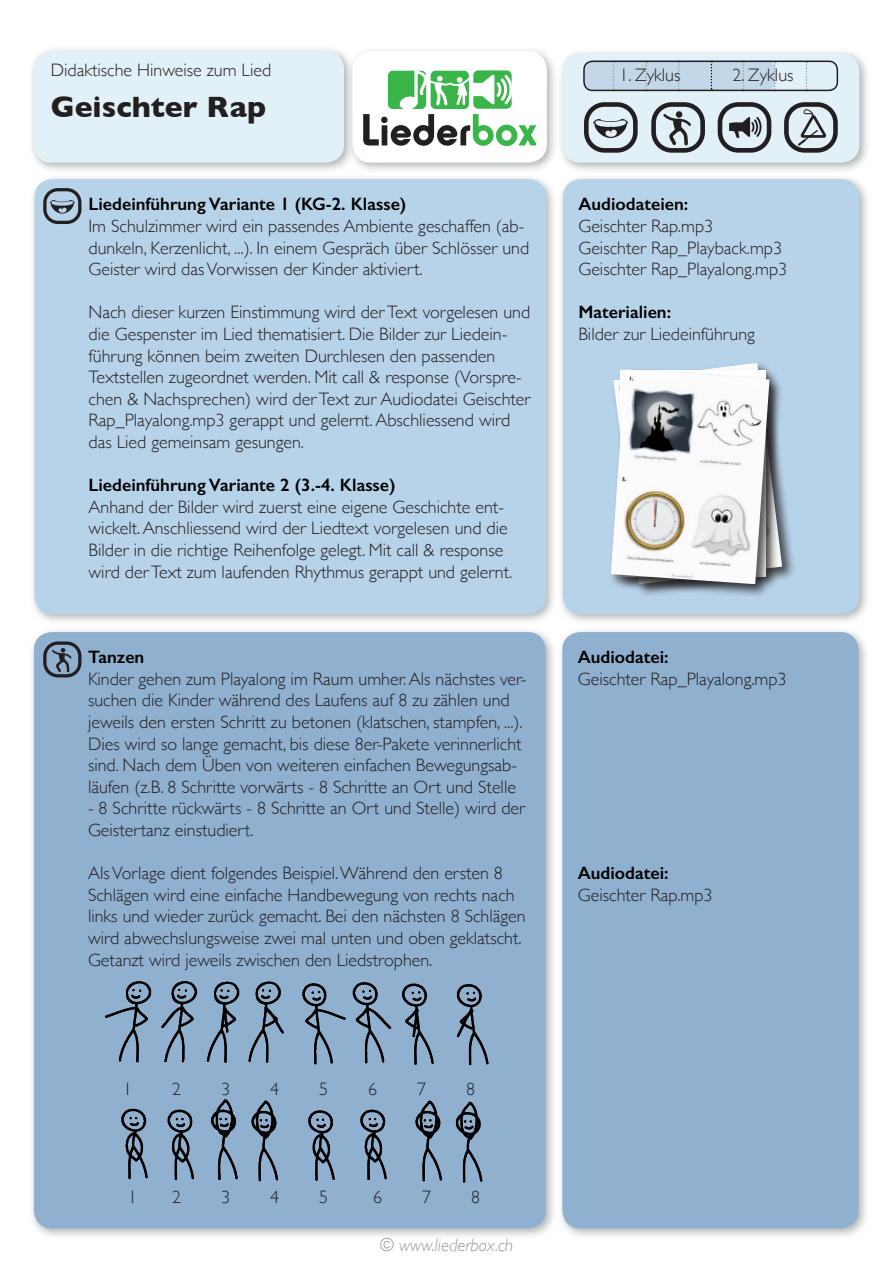
<style>
.page{position:relative;width:893px;height:1263px;background:#fff}
.page>*{position:absolute;margin:0;border:0;box-sizing:border-box;transform-origin:0 0}
.t1{font:700 30px "Gill Sans";color:#231f20}
.t2{font:300 18px/21.6px "Gill Sans";color:#231f20}
.t3{font:600 18px "Gill Sans";color:#000}
.t4{font:italic 300 18px "Gill Sans";color:#97999c}
</style>
<div class="page">
<div style="left:28px;top:45px;width:327px;height:129px;background:#97999c;opacity:.75"></div>
<div style="left:34px;top:51px;width:310px;height:112px;background:#e2f0f8;border-radius:18px"></div>
<div style="left:557px;top:48px;width:314px;height:126px;background:#97999c;opacity:.75"></div>
<div style="left:562px;top:53px;width:297px;height:110px;background:#e2f0f8;border-radius:18px"></div>
<div style="left:347px;top:45px;width:211px;height:129px;background:#97999c;opacity:.75"></div>
<div style="left:353px;top:52px;width:193px;height:110px;background:#fff;border-radius:18px"></div>
<div style="left:352px;top:51px;width:195px;height:112px;border:2px solid #fff;border-radius:18px"></div>
<svg style="left:364px;top:70px;width:172px;height:76px"></svg>
<div style="left:584px;top:61px;width:191px;height:29px;background:#c2d7e7;border-radius:9px"></div>
<svg style="left:711px;top:64px;width:1px;height:24px"></svg>
<svg style="left:806px;top:64px;width:1px;height:23px"></svg>
<svg style="left:742px;top:64px;width:2px;height:23px"></svg>
<svg style="left:678px;top:64px;width:2px;height:23px"></svg>
<svg style="left:645px;top:65px;width:2px;height:22px"></svg>
<svg style="left:613px;top:64px;width:1px;height:23px"></svg>
<svg style="left:774px;top:64px;width:2px;height:23px"></svg>
<div style="left:583px;top:61px;width:255px;height:30px;border:2px solid #231f20;border-radius:9px"></div>
<svg style="left:651px;top:102px;width:54px;height:51px"></svg>
<div style="left:676px;top:111px;width:6px;height:7px;background:#231f20;border-radius:50%"></div>
<svg style="left:718px;top:102px;width:53px;height:51px"></svg>
<svg style="left:784px;top:102px;width:54px;height:51px"></svg>
<svg style="left:584px;top:102px;width:54px;height:51px"></svg>
<div style="left:29px;top:174px;width:529px;height:452px;background:#97999c;opacity:.75"></div>
<div style="left:34px;top:179px;width:512px;height:435px;background:#b7d3ea;border-radius:18px"></div>
<div style="left:557px;top:174px;width:314px;height:452px;background:#97999c;opacity:.75"></div>
<div style="left:563px;top:179px;width:296px;height:435px;background:#b7d3ea;border-radius:18px"></div>
<div style="left:28px;top:627px;width:529px;height:613px;background:#97999c;opacity:.75"></div>
<div style="left:34px;top:632px;width:512px;height:596px;background:#90b0cf;border-radius:18px"></div>
<div style="left:557px;top:627px;width:313px;height:613px;background:#97999c;opacity:.75"></div>
<div style="left:562px;top:632px;width:296px;height:596px;background:#90b0cf;border-radius:18px"></div>
<svg style="left:43px;top:641px;width:38px;height:36px"></svg>
<svg style="left:43px;top:188px;width:38px;height:36px"></svg>
<img style="left:105px;top:982px;width:384px;height:200px">
<div style="left:612px;top:361px;width:184px;height:237px;background:#231f20;opacity:.75"></div>
<div style="left:609px;top:367px;width:175px;height:231px;background:#231f20;opacity:.75"></div>
<img style="left:611px;top:369px;width:158px;height:215px">
<p class="t2" style="left:51px;top:59px;width:222px">Didaktische Hinweise zum Lied</p>
<h1 class="t1" style="left:51px;top:83px;width:217px">Geischter Rap</h1>
<p class="t3" style="left:89px;top:193px;width:319px">Liedeinführung Variante 1 (KG-2. Klasse)</p>
<p class="t2" style="left:89px;top:214px;width:442px">Im Schulzimmer wird ein passendes Ambiente geschaffen (ab&shy;dunkeln, Kerzenlicht, ...). In einem Gespräch über Schlösser und<br>Geister wird das Vorwissen der Kinder aktiviert.</p>
<p class="t2" style="left:89px;top:301px;width:443px">Nach dieser kurzen Einstimmung wird der Text vorgelesen und die Gespenster im Lied thematisiert. Die Bilder zur Liedein&shy;führung können beim zweiten Durchlesen den passenden Textstellen zugeordnet werden. Mit call &amp; response (Vorspre&shy;chen &amp; Nachsprechen) wird der Text zur Audiodatei Geischter Rap_Playalong.mp3 gerappt und gelernt. Abschliessend wird das Lied gemeinsam gesungen.</p>
<p class="t3" style="left:89px;top:474px;width:309px">Liedeinführung Variante 2 (3.-4. Klasse)</p>
<p class="t2" style="left:89px;top:495px;width:425px">Anhand der Bilder wird zuerst eine eigene Geschichte ent&shy;wickelt. Anschliessend wird der Liedtext vorgelesen und die Bilder in die richtige Reihenfolge gelegt. Mit call &amp; response wird der Text zum laufenden Rhythmus gerappt und gelernt.</p>
<p class="t3" style="left:88px;top:646px;width:58px">Tanzen</p>
<p class="t2" style="left:88px;top:667px;width:440px">Kinder gehen zum Playalong im Raum umher. Als nächstes ver&shy;suchen die Kinder während des Laufens auf 8 zu zählen und jeweils den ersten Schritt zu betonen (klatschen, stampfen, ...).<br>Dies wird so lange gemacht, bis diese 8er-Pakete verinnerlicht sind. Nach dem Üben von weiteren einfachen Bewegungsab&shy;läufen (z.B. 8 Schritte vorwärts - 8 Schritte an Ort und Stelle</p>
<p class="t2" style="left:88px;top:797px;width:439px">- 8 Schritte rückwärts - 8 Schritte an Ort und Stelle) wird der<br>Geistertanz einstudiert.</p>
<p class="t2" style="left:88px;top:862px;width:439px">Als Vorlage dient folgendes Beispiel. Während den ersten 8<br>Schlägen wird eine einfache Handbewegung von rechts nach links und wieder zurück gemacht. Bei den nächsten 8 Schlägen wird abwechslungsweise zwei mal unten und oben geklatscht.<br>Getanzt wird jeweils zwischen den Liedstrophen.</p>
<p class="t2" style="left:123px;top:1078px;width:10px">1</p>
<p class="t2" style="left:172px;top:1078px;width:10px">2</p>
<p class="t2" style="left:221px;top:1078px;width:10px">3</p>
<p class="t2" style="left:270px;top:1078px;width:10px">4</p>
<p class="t2" style="left:319px;top:1078px;width:10px">5</p>
<p class="t2" style="left:368px;top:1078px;width:10px">6</p>
<p class="t2" style="left:417px;top:1078px;width:10px">7</p>
<p class="t2" style="left:466px;top:1078px;width:10px">8</p>
<p class="t2" style="left:128px;top:1186px;width:10px">1</p>
<p class="t2" style="left:172px;top:1186px;width:10px">2</p>
<p class="t2" style="left:221px;top:1186px;width:10px">3</p>
<p class="t2" style="left:270px;top:1186px;width:10px">4</p>
<p class="t2" style="left:319px;top:1186px;width:10px">5</p>
<p class="t2" style="left:373px;top:1186px;width:10px">6</p>
<p class="t2" style="left:422px;top:1186px;width:10px">7</p>
<p class="t2" style="left:471px;top:1186px;width:10px">8</p>
<p class="t4" style="left:380px;top:1234px;width:135px">© www.liederbox.ch</p>
<p class="t2" style="left:620px;top:64px;width:62px">1. Zyklus</p>
<p class="t2" style="left:733px;top:64px;width:62px">2. Zyklus</p>
<p class="t3" style="left:578px;top:193px;width:111px">Audiodateien:</p>
<p class="t2" style="left:578px;top:214px;width:210px">Geischter Rap.mp3<br>Geischter Rap_Playback.mp3<br>Geischter Rap_Playalong.mp3</p>
<p class="t3" style="left:578px;top:301px;width:94px">Materialien:</p>
<p class="t2" style="left:578px;top:322px;width:178px">Bilder zur Liedeinführung</p>
<p class="t3" style="left:578px;top:646px;width:92px">Audiodatei:</p>
<p class="t2" style="left:578px;top:667px;width:210px">Geischter Rap_Playalong.mp3</p>
<p class="t3" style="left:578px;top:862px;width:92px">Audiodatei:</p>
<p class="t2" style="left:578px;top:883px;width:136px">Geischter Rap.mp3</p>
</div>
